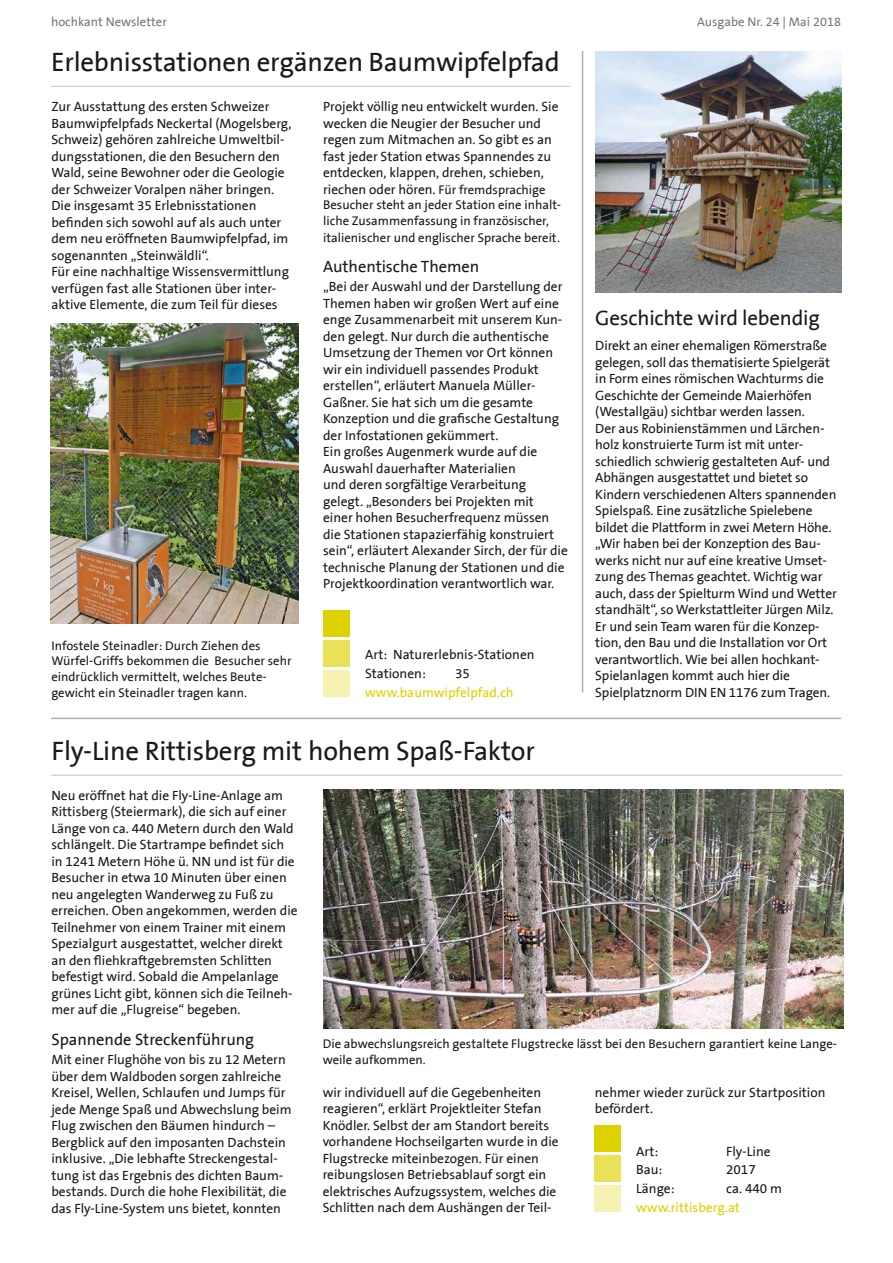
<style>
.page{position:relative;width:893px;height:1263px;background:#fff}
.page>*{position:absolute;margin:0;border:0;box-sizing:border-box;transform-origin:0 0}
.t1{font:27px "The Sans B5 Plain";letter-spacing:-.01em;color:#1a1a18}
.t2{font:21px "The Sans B5 Plain";letter-spacing:-.01em;color:#1a1a18}
.t3{font:16.5px "The Sans B5 Plain";letter-spacing:-.005em;color:#1a1a18}
.t4{font:13.5px/16.5px "The Sans B5 Plain";letter-spacing:-.005em;color:#1a1a18}
.t5{font:13.5px "The Sans B5 Plain";color:#ddd200}
.t6{font:12.75px/15.8px "The Sans B5 Plain";color:#1a1a18}
.t7{font:12.75px "The Sans B5 Plain";color:#76797a}
.s1{font-size:12.75px}
</style>
<div class="page">
<hr style="left:51px;top:86px;width:519px;height:1px;background:#bdc0c2">
<img style="left:51px;top:323px;width:247px;height:301px">
<div style="left:324px;top:610px;width:26px;height:26px;background:#ddd200"></div>
<div style="left:324px;top:640px;width:26px;height:26px;background:#e9e259"></div>
<div style="left:324px;top:671px;width:26px;height:26px;background:#f5f2b3"></div>
<hr style="left:52px;top:775px;width:790px;height:1px;background:#bdc0c2">
<img style="left:324px;top:790px;width:519px;height:238px">
<div style="left:595px;top:1125px;width:26px;height:26px;background:#ddd200"></div>
<div style="left:595px;top:1155px;width:26px;height:26px;background:#e9e259"></div>
<div style="left:595px;top:1186px;width:26px;height:26px;background:#f5f2b3"></div>
<hr style="left:51px;top:718px;width:790px;height:1px;background:#b1b2b3">
<hr style="left:582px;top:51px;width:1px;height:642px;background:#b1b2b3">
<img style="left:595px;top:51px;width:246px;height:241px">
<p class="t7" style="left:51px;top:16px;width:117px">hochkant Newsletter</p>
<p class="t7" style="left:697px;top:16px;width:146px">Ausgabe Nr. 24 | Mai 2018</p>
<h1 class="t1" style="left:51px;top:48px;width:510px">Erlebnisstationen ergänzen Baumwipfelpfad</h1>
<p class="t4" style="left:51px;top:99px;width:242px">Zur Ausstattung des ersten Schweizer Baumwipfelpfads Neckertal (Mogelsberg, Schweiz) gehören zahlreiche Umweltbil&shy;dungsstationen, die den Besuchern den Wald, seine Bewohner oder die Geologie der Schweizer Voralpen näher bringen.<br>Die insgesamt 35 Erlebnisstationen befinden sich sowohl auf als auch unter dem neu eröffneten Baumwipfelpfad, im sogenannten „Steinwäldli“.<br>Für eine nachhaltige Wissensvermittlung verfügen fast alle Stationen über inter&shy;aktive Elemente, die zum Teil für dieses</p>
<p class="t4" style="left:323px;top:99px;width:237px">Projekt völlig neu entwickelt wurden. Sie wecken die Neugier der Besucher und regen zum Mitmachen an. So gibt es an fast jeder Station etwas Spannendes zu entdecken, klappen, drehen, schieben, riechen oder hören. <span class="s1">Für fremdsprachige</span></p>
<p class="t6" style="left:323px;top:198px;width:239px">Besucher steht an jeder Station eine inhalt&shy;liche Zusammenfassung in französischer, italienischer und englischer Sprache bereit.</p>
<p class="t3" style="left:323px;top:257px;width:158px">Authentische Themen</p>
<p class="t4" style="left:323px;top:279px;width:246px">„Bei der Auswahl und der Darstellung der Themen haben wir großen Wert auf eine enge Zusammenarbeit mit unserem Kun&shy;den gelegt. Nur durch die authentische Umsetzung der Themen vor Ort können wir ein individuell passendes Produkt erstellen“, erläutert Manuela Müller-Gaßner. Sie hat sich um die gesamte Konzeption und die grafische Gestaltung der Infostationen gekümmert.<br>Ein großes Augenmerk wurde auf die Auswahl dauerhafter Materialien<br>und deren sorgfältige Verarbeitung gelegt. „Besonders bei Projekten mit<br>einer hohen Besucherfrequenz müssen die Stationen stapazierfähig konstruiert sein“, erläutert Alexander Sirch, der für die technische Planung der Stationen und die Projektkoordination verantwortlich war.</p>
<p class="t6" style="left:51px;top:638px;width:242px">Infostele Steinadler: Durch Ziehen des Würfel-Griffs bekommen die Besucher sehr eindrücklich vermittelt, welches Beute&shy;gewicht ein Steinadler tragen kann.</p>
<p class="t4" style="left:365px;top:646px;width:171px;line-height:18.8px">Art: Naturerlebnis-Stationen<br>Stationen:</p>
<p class="t4" style="left:455px;top:666px;width:16px">35</p>
<p class="t5" style="left:365px;top:685px;width:150px">www.baumwipfelpfad.ch</p>
<h1 class="t1" style="left:52px;top:737px;width:485px">Fly-Line Rittisberg mit hohem Spaß-Faktor</h1>
<h2 class="t2" style="left:595px;top:307px;width:226px">Geschichte wird lebendig</h2>
<p class="t4" style="left:595px;top:338px;width:243px">Direkt an einer ehemaligen Römerstraße gelegen, soll das thematisierte Spielgerät in Form eines römischen Wachturms die Geschichte der Gemeinde Maierhöfen (Westallgäu) sichtbar werden lassen.<br>Der aus Robinienstämmen und Lärchen&shy;holz konstruierte Turm ist mit unter&shy;schiedlich schwierig gestalteten Auf- und Abhängen ausgestattet und bietet so Kindern verschiedenen Alters spannenden Spielspaß. Eine zusätzliche Spielebene bildet die Plattform in zwei Metern Höhe. „Wir haben bei der Konzeption des Bau&shy;werks nicht nur auf eine kreative Umset&shy;zung des Themas geachtet. Wichtig war auch, dass der Spielturm Wind und Wetter standhält“, so Werkstattleiter Jürgen Milz.<br>Er und sein Team waren für die Konzep&shy;tion, den Bau und die Installation vor Ort verantwortlich. Wie bei allen hochkant-Spielanlagen kommt auch hier die Spielplatznorm DIN EN 1176 zum Tragen.</p>
<p class="t4" style="left:51px;top:788px;width:248px">Neu eröffnet hat die Fly-Line-Anlage am Rittisberg (Steiermark), die sich auf einer Länge von ca. 440 Metern durch den Wald schlängelt. Die Startrampe befindet sich in 1241 Metern Höhe ü. NN und ist für die Besucher in etwa 10 Minuten über einen neu angelegten Wanderweg zu Fuß zu erreichen. Oben angekommen, werden die Teilnehmer von einem Trainer mit einem Spezialgurt ausgestattet, welcher direkt an den fliehkraftgebremsten Schlitten befestigt wird. Sobald die Ampelanlage grünes Licht gibt, können sich die Teilneh&shy;mer auf die „Flugreise“ begeben.</p>
<p class="t3" style="left:51px;top:1030px;width:204px">Spannende Streckenführung</p>
<p class="t4" style="left:51px;top:1052px;width:242px">Mit einer Flughöhe von bis zu 12 Metern über dem Waldboden sorgen zahlreiche Kreisel, Wellen, Schlaufen und Jumps für jede Menge Spaß und Abwechslung beim Flug zwischen den Bäumen hindurch – Bergblick auf den imposanten Dachstein inklusive. „Die lebhafte Streckengestal&shy;tung ist das Ergebnis des dichten Baum&shy;bestands. Durch die hohe Flexibilität, die das Fly-Line-System uns bietet, konnten</p>
<p class="t6" style="left:323px;top:1037px;width:516px">Die abwechslungsreich gestaltete Flugstrecke lässt bei den Besuchern garantiert keine Lange&shy;weile aufkommen.</p>
<p class="t4" style="left:323px;top:1084px;width:237px">wir individuell auf die Gegebenheiten reagieren“, erklärt Projektleiter Stefan Knödler. Selbst der am Standort bereits vorhandene Hochseilgarten wurde in die Flugstrecke miteinbezogen. Für einen reibungslosen Betriebsablauf sorgt ein elektrisches Aufzugssystem, welches die Schlitten nach dem Aushängen der Teil-</p>
<p class="t4" style="left:595px;top:1084px;width:232px">nehmer wieder zurück zur Startposition befördert.</p>
<p class="t4" style="left:636px;top:1144px;width:24px">Art:</p>
<p class="t4" style="left:726px;top:1144px;width:46px">Fly-Line</p>
<p class="t4" style="left:636px;top:1162px;width:28px">Bau:</p>
<p class="t4" style="left:726px;top:1162px;width:31px">2017</p>
<p class="t4" style="left:636px;top:1181px;width:40px">Länge:</p>
<p class="t4" style="left:726px;top:1181px;width:58px">ca. 440 m</p>
<p class="t5" style="left:636px;top:1200px;width:105px">www.rittisberg.at</p>
</div>
